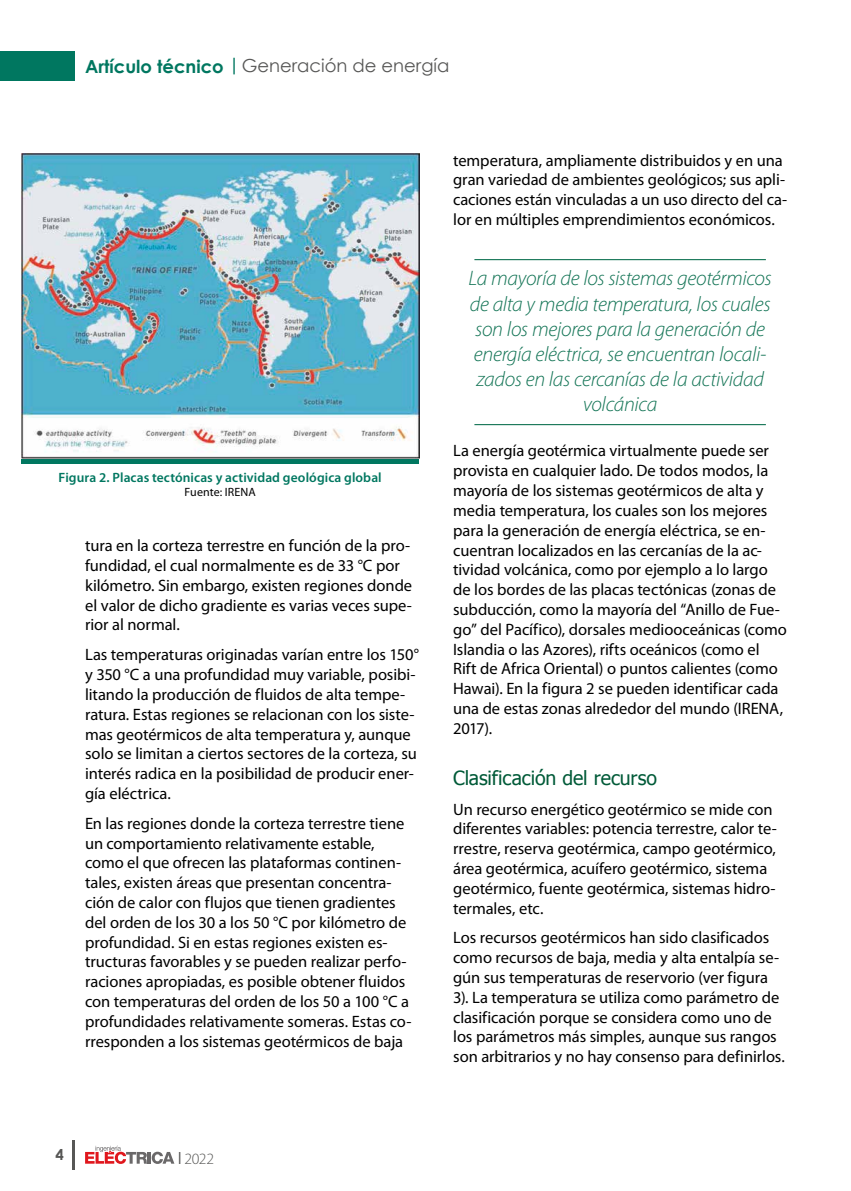
<style>
.page{position:relative;width:851px;height:1191px;background:#fff}
.page>*{position:absolute;margin:0;border:0;box-sizing:border-box;transform-origin:0 0}
.t1{font:italic 300 21px/25.2px "Myriad Pro";letter-spacing:-.015em;color:#137455;text-align:center}
.t2{font:19.5px "Tahoma";letter-spacing:-.005em;color:#005a38}
.t3{font:18px "Century Gothic";color:#575756}
.t4{font:16.5px/19.8px "Myriad Pro";letter-spacing:-.005em;color:#000}
.t5{font:300 15.75px "Myriad Pro";color:#575756}
.t6{font:700 15px "Century Gothic";color:#575756}
.t7{font:600 13.5px "Myriad Pro";letter-spacing:.005em;color:#007760}
.t8{font:12px "Myriad Pro";letter-spacing:.005em;color:#000}
.s1{font-weight:700;color:#007760}
</style>
<div class="page">
<hr style="left:72px;top:1140px;width:2px;height:29px;background:#575756">
<svg style="left:85px;top:1145px;width:89px;height:19px"></svg>
<div style="left:0;top:51px;width:74px;height:30px;background:#007760"></div>
<hr style="left:474px;top:259px;width:291px;height:1px;background:#137455">
<hr style="left:474px;top:424px;width:291px;height:1px;background:#137455">
<img style="left:21px;top:153px;width:398px;height:306px">
<hr style="left:21px;top:459px;width:398px;height:4px;background:#007760">
<p class="t3" style="left:85px;top:53px;width:366px"><span class="s1">Artículo técnico |</span>Generación de energía</p>
<p class="t7" style="left:59px;top:470px;width:324px">Figura 2. Placas tectónicas y actividad geológica global</p>
<p class="t8" style="left:185px;top:485px;width:73px">Fuente: IRENA</p>
<p class="t4" style="left:85px;top:535px;width:328px">tura en la corteza terrestre en función de la pro&shy;fundidad, el cual normalmente es de 33 °C por kilómetro. Sin embargo, existen regiones donde el valor de dicho gradiente es varias veces supe&shy;rior al normal.</p>
<p class="t4" style="left:85px;top:644px;width:335px">Las temperaturas originadas varían entre los 150° y 350 °C a una profundidad muy variable, posibi&shy;litando la producción de fluidos de alta tempe&shy;ratura. Estas regiones se relacionan con los siste&shy;mas geotérmicos de alta temperatura y, aunque solo se limitan a ciertos sectores de la corteza, su interés radica en la posibilidad de producir ener&shy;gía eléctrica.</p>
<p class="t4" style="left:85px;top:813px;width:328px">En las regiones donde la corteza terrestre tiene un comportamiento relativamente estable, como el que ofrecen las plataformas continen&shy;tales, existen áreas que presentan concentra&shy;ción de calor con flujos que tienen gradientes del orden de los 30 a los 50 °C por kilómetro de profundidad. Si en estas regiones existen es&shy;tructuras favorables y se pueden realizar perfo&shy;raciones apropiadas, es posible obtener fluidos con temperaturas del orden de los 50 a 100 °C a profundidades relativamente someras. Estas co&shy;rresponden a los sistemas geotérmicos de baja</p>
<p class="t6" style="left:55px;top:1143px;width:10px">4</p>
<p class="t5" style="left:178px;top:1149px;width:37px"><sup>|</sup> 2022</p>
<p class="t4" style="left:453px;top:150px;width:335px">temperatura, ampliamente distribuidos y en una gran variedad de ambientes geológicos; sus apli&shy;caciones están vinculadas a un uso directo del ca&shy;lor en múltiples emprendimientos económicos.</p>
<p class="t1" style="left:468px;top:266px;width:305px">La mayoría de los sistemas geotérmicos de alta y media temperatura, los cuales son los mejores para la generación de energía eléctrica, se encuentran locali&shy;zados en las cercanías de la actividad volcánica</p>
<p class="t4" style="left:453px;top:441px;width:335px">La energía geotérmica virtualmente puede ser provista en cualquier lado. De todos modos, la mayoría de los sistemas geotérmicos de alta y media temperatura, los cuales son los mejores para la generación de energía eléctrica, se en&shy;cuentran localizados en las cercanías de la ac&shy;tividad volcánica, como por ejemplo a lo largo de los bordes de las placas tectónicas (zonas de subducción, como la mayoría del “Anillo de Fue&shy;go” del Pacífico), dorsales mediooceánicas (como Islandia o las Azores), rifts oceánicos (como el Rift de Africa Oriental) o puntos calientes (como Hawai). En la figura 2 se pueden identificar cada una de estas zonas alrededor del mundo (IRENA, 2017).</p>
<p class="t2" style="left:453px;top:764px;width:205px">Clasificación del recurso</p>
<p class="t4" style="left:453px;top:799px;width:325px">Un recurso energético geotérmico se mide con diferentes variables: potencia terrestre, calor te&shy;rrestre, reserva geotérmica, campo geotérmico, área geotérmica, acuífero geotérmico, sistema geotérmico, fuente geotérmica, sistemas hidro&shy;termales, etc.</p>
<p class="t4" style="left:453px;top:927px;width:333px">Los recursos geotérmicos han sido clasificados como recursos de baja, media y alta entalpía se&shy;gún sus temperaturas de reservorio (ver figura 3). La temperatura se utiliza como parámetro de clasificación porque se considera como uno de los parámetros más simples, aunque sus rangos son arbitrarios y no hay consenso para definirlos.</p>
</div>
